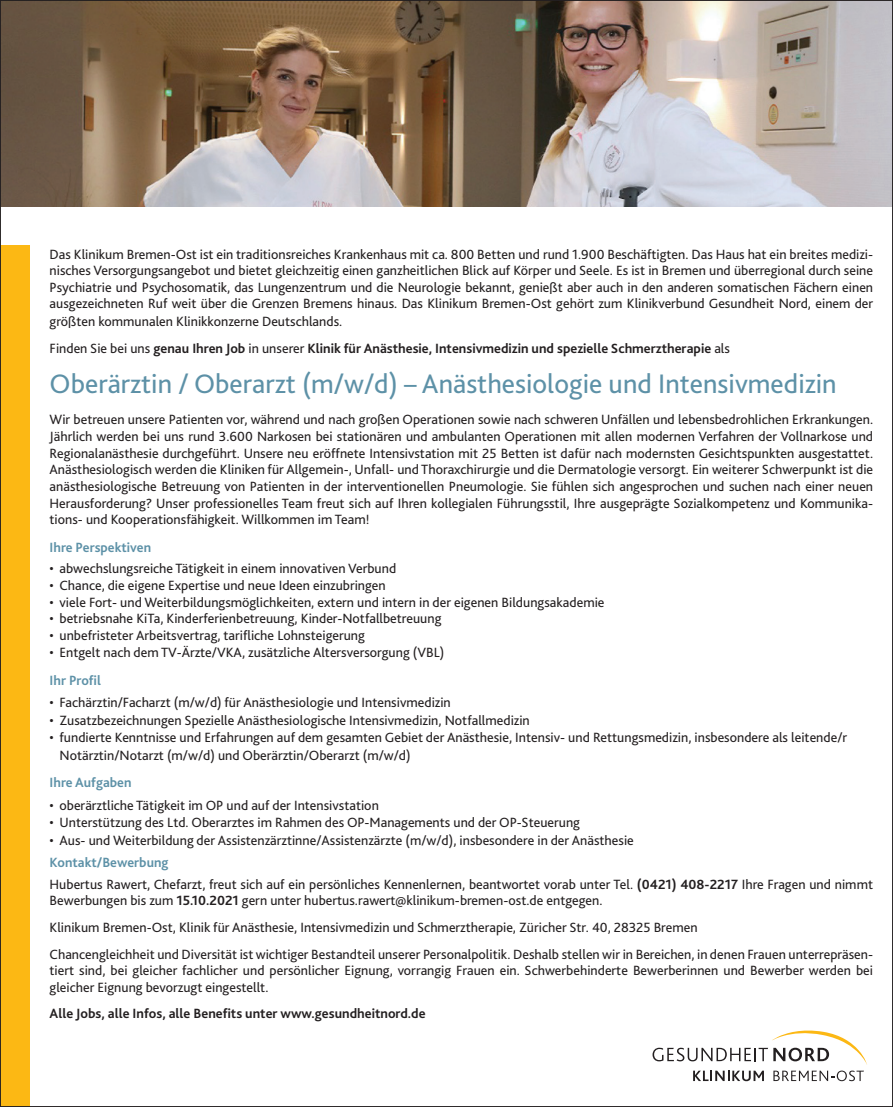
<style>
.page{position:relative;width:893px;height:1107px;background:#fff}
.page>*{position:absolute;margin:0;border:0;box-sizing:border-box;transform-origin:0 0}
.t1{font:28px "Bliss 2";color:#5d91a7}
.t2{font:14px/16.6px "Bliss 2";color:#231f20}
.t3{font:700 14px "Bliss 2";color:#231f20}
.t4{font:700 14px "Bliss 2";color:#5d91a7}
.s1{font-weight:400}
.s2{font-weight:700;color:#5d91a7}
.s3{font-weight:700}
</style>
<div class="page">
<svg style="left:693px;top:1070px;width:71px;height:10px"></svg>
<svg style="left:773px;top:1070px;width:91px;height:10px"></svg>
<svg style="left:652px;top:1030px;width:215px;height:34px"></svg>
<img style="left:2px;top:2px;width:889px;height:204px">
<div style="left:0;top:246px;width:30px;height:860px;background:#fcb814"></div>
<p class="t2" style="left:50px;top:245px;width:825px;text-align:justify">Das Klinikum Bremen-Ost ist ein traditionsreiches Krankenhaus mit ca. 800 Betten und rund 1.900 Beschäftigten. Das Haus hat ein breites medizi&shy;nisches Versorgungsangebot und bietet gleichzeitig einen ganzheitlichen Blick auf Körper und Seele. Es ist in Bremen und überregional durch seine Psychiatrie und Psychosomatik, das Lungenzentrum und die Neurologie bekannt, genießt aber auch in den anderen somatischen Fächern einen ausgezeichneten Ruf weit über die Grenzen Bremens hinaus. Das Klinikum Bremen-Ost gehört zum Klinikverbund Gesundheit Nord, einem der größten kommunalen Klinikkonzerne Deutschlands.</p>
<p class="t3" style="left:50px;top:340px;width:682px"><span class="s1">Finden Sie bei uns</span> genau Ihren Job <span class="s1">in unserer</span> Klinik für Anästhesie, Intensivmedizin und spezielle Schmerztherapie <span class="s1">als</span></p>
<h1 class="t1" style="left:50px;top:366px;width:788px">Oberärztin / Oberarzt (m/w/d) – Anästhesiologie und Intensivmedizin</h1>
<p class="t2" style="left:50px;top:411px;width:825px;text-align:justify">Wir betreuen unsere Patienten vor, während und nach großen Operationen sowie nach schweren Unfällen und lebensbedrohlichen Erkrankungen.<br>Jährlich werden bei uns rund 3.600 Narkosen bei stationären und ambulanten Operationen mit allen modernen Verfahren der Vollnarkose und Regionalanästhesie durchgeführt. Unsere neu eröffnete Intensivstation mit 25 Betten ist dafür nach modernsten Gesichtspunkten ausgestattet.<br>Anästhesiologisch werden die Kliniken für Allgemein-, Unfall- und Thoraxchirurgie und die Dermatologie versorgt. Ein weiterer Schwerpunkt ist die anästhesiologische Betreuung von Patienten in der interventionellen Pneumologie. Sie fühlen sich angesprochen und suchen nach einer neuen Herausforderung? Unser professionelles Team freut sich auf Ihren kollegialen Führungsstil, Ihre ausgeprägte Sozialkompetenz und Kommunika&shy;tions- und Kooperationsfähigkeit. Willkommen im Team!</p>
<p class="t4" style="left:50px;top:538px;width:103px">Ihre Perspektiven</p>
<p class="t2" style="left:50px;top:560px;width:348px">• abwechslungsreiche Tätigkeit in einem innovativen Verbund</p>
<p class="t2" style="left:50px;top:576px;width:338px">• Chance, die eigene Expertise und neue Ideen einzubringen</p>
<p class="t2" style="left:50px;top:593px;width:556px">• viele Fort- und Weiterbildungsmöglichkeiten, extern und intern in der eigenen Bildungsakademie</p>
<p class="t2" style="left:50px;top:609px;width:393px">• betriebsnahe KiTa, Kinderferienbetreuung, Kinder-Notfallbetreuung</p>
<p class="t2" style="left:50px;top:626px;width:317px">• unbefristeter Arbeitsvertrag, tarifliche Lohnsteigerung</p>
<p class="t2" style="left:50px;top:644px;width:396px">• Entgelt nach dem TV-Ärzte/VKA, zusätzliche Altersversorgung (VBL)</p>
<p class="t4" style="left:50px;top:671px;width:53px">Ihr Profil</p>
<p class="t2" style="left:50px;top:693px;width:403px">• Fachärztin/Facharzt (m/w/d) für Anästhesiologie und Intensivmedizin</p>
<p class="t2" style="left:50px;top:711px;width:482px">• Zusatzbezeichnungen Spezielle Anästhesiologische Intensivmedizin, Notfallmedizin</p>
<p class="t2" style="left:60px;top:728px;width:789px;line-height:17.5px;text-indent:-10px">• fundierte Kenntnisse und Erfahrungen auf dem gesamten Gebiet der Anästhesie, Intensiv- und Rettungsmedizin, insbesondere als leitende/r<br>Notärztin/Notarzt (m/w/d) und Oberärztin/Oberarzt (m/w/d)</p>
<p class="t4" style="left:50px;top:773px;width:83px">Ihre Aufgaben</p>
<p class="t2" style="left:50px;top:796px;width:331px">• oberärztliche Tätigkeit im OP und auf der Intensivstation</p>
<p class="t2" style="left:50px;top:813px;width:532px">• Unterstützung des Ltd. Oberarztes im Rahmen des OP-Managements und der OP-Steuerung</p>
<p class="t2" style="left:50px;top:831px;width:586px">• Aus- und Weiterbildung der Assistenzärztinne/Assistenzärzte (m/w/d), insbesondere in der Anästhesie</p>
<p class="t2" style="left:50px;top:851px;width:825px;line-height:21.5px"><span class="s2">Kontakt/Bewerbung<br></span>Hubertus Rawert, Chefarzt, freut sich auf ein persönliches Kennenlernen, beantwortet vorab unter Tel. <span class="s3">(0421) 408-2217</span> Ihre Fragen und nimmt</p>
<p class="t2" style="left:50px;top:886px;width:825px;line-height:26.6px">Bewerbungen bis zum <span class="s3">15.10.2021</span> gern unter hubertus.rawert@klinikum-bremen-ost.de entgegen.<br>Klinikum Bremen-Ost, Klinik für Anästhesie, Intensivmedizin und Schmerztherapie, Züricher Str. 40, 28325 Bremen<br>Chancengleichheit und Diversität ist wichtiger Bestandteil unserer Personalpolitik. Deshalb stellen wir in Bereichen, in denen Frauen unterrepräsen-</p>
<p class="t2" style="left:50px;top:961px;width:825px">tiert sind, bei gleicher fachlicher und persönlicher Eignung, vorrangig Frauen ein. Schwerbehinderte Bewerberinnen und Bewerber werden bei gleicher Eignung bevorzugt eingestellt.</p>
<p class="t3" style="left:50px;top:1004px;width:378px">Alle Jobs, alle Infos, alle Benefits unter www.gesundheitnord.de</p>
</div>
